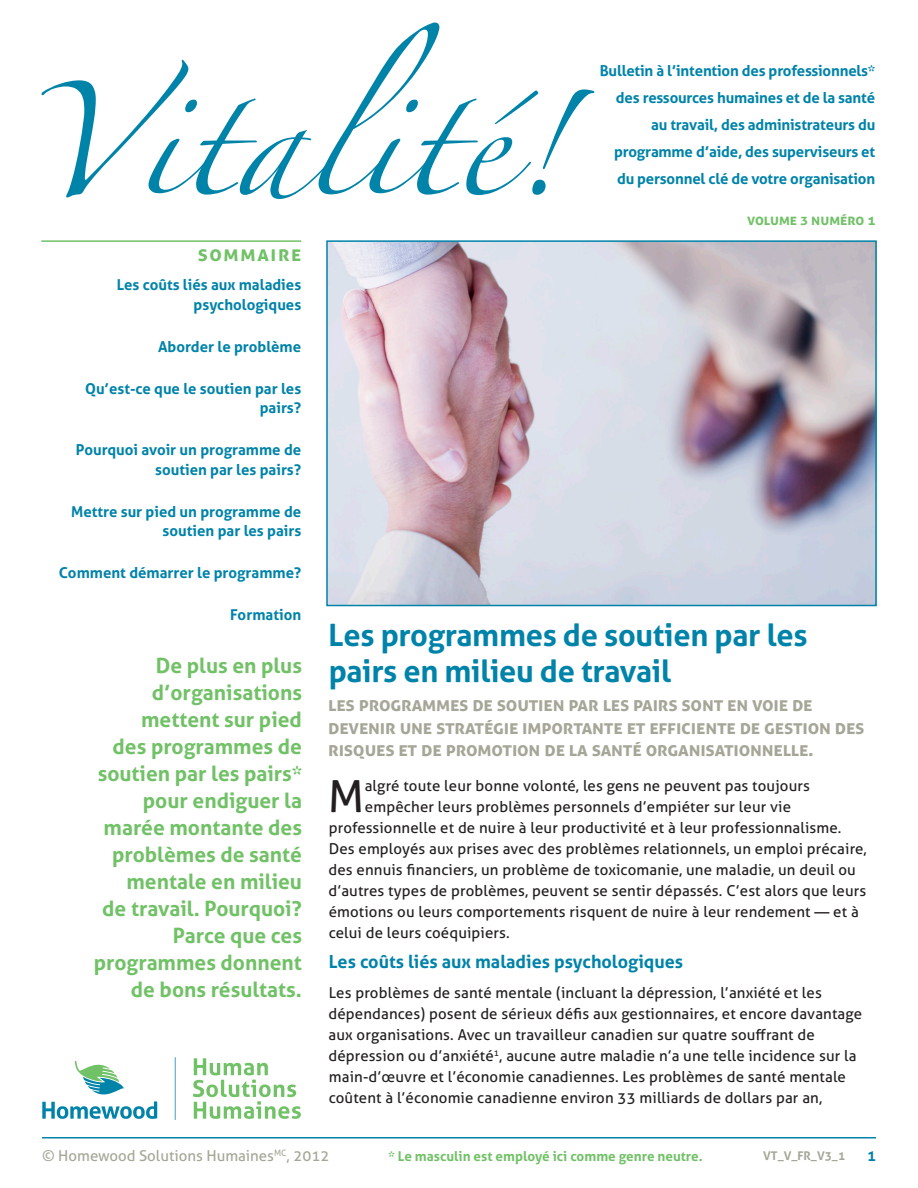
<style>
.page{position:relative;width:918px;height:1188px;background:#fff}
.page>*{position:absolute;margin:0;border:0;box-sizing:border-box;transform-origin:0 0}
.t1{font:102px "Zapfino";color:#0083a9}
.Body{font:44.1px "Aller";color:#231f20}
.t2{font:700 30.75px/36px "Aller";letter-spacing:-.01em;color:#0083a9}
.Cover_CallOut{font:700 21px/27px "Aller";color:#71c167;text-align:right}
.Index_Title{font:700 21px "Aller";color:#71c167}
.Subtitle{font:700 19.5px/22.5px "Aller";letter-spacing:-.01em;color:#a6a698}
.Body-2{font:700 18px "Aller";color:#0083a9}
.Body-3{font:15px/21px "Aller";letter-spacing:.01em;color:#231f20}
.Index_entries{font:700 15px/19.5px "Aller";letter-spacing:-.01em;color:#0083a9;text-align:right}
.t3{font:15px "Aller";color:#a6a698}
.t4{font:700 15px "Aller";color:#71c167}
.BodyCopy{font:700 13.5px "Aller";color:#71c167}
.t5{font:700 12px "Aller";color:#a6a698}
</style>
<div class="page">
<svg style="left:42px;top:1061px;width:115px;height:58px"></svg>
<svg style="left:193px;top:1058px;width:108px;height:61px"></svg>
<hr style="left:175px;top:1057px;width:1px;height:63px;background:#0083a9">
<hr style="left:42px;top:1137px;width:834px;height:1px;background:#0083a9">
<img style="left:329px;top:243px;width:545px;height:360px">
<div style="left:326px;top:240px;width:551px;height:366px;border:2px solid #0083a9"></div>
<hr style="left:41px;top:240px;width:260px;height:2px;background:#71c167">
<p class="t1" style="left:24px;top:99px;width:540px">Vitalité!</p>
<p class="Index_entries" style="left:600px;top:57px;width:277px;line-height:27px">Bulletin à l’intention des professionnels* des ressources humaines et de la santé au travail, des administrateurs du programme d’aide, des superviseurs et du personnel clé de votre organisation</p>
<p class="Index_Title" style="left:198px;top:241px;width:14px">sommaire</p>
<p class="Index_entries" style="left:117px;top:275px;width:186px">Les coûts liés aux maladies psychologiques</p>
<p class="Index_entries" style="left:158px;top:337px;width:145px">Aborder le problème</p>
<p class="Index_entries" style="left:85px;top:379px;width:218px">Qu’est-ce que le soutien par les pairs?</p>
<p class="Index_entries" style="left:76px;top:440px;width:227px">Pourquoi avoir un programme de soutien par les pairs?</p>
<p class="Index_entries" style="left:71px;top:502px;width:232px">Mettre sur pied un programme de soutien par les pairs</p>
<p class="Index_entries" style="left:59px;top:563px;width:244px">Comment démarrer le programme?</p>
<p class="Index_entries" style="left:230px;top:605px;width:72px">Formation</p>
<p class="Cover_CallOut" style="left:94px;top:652px;width:210px">De plus en plus d’organisations mettent sur pied<br>des programmes de soutien par les pairs* pour endiguer la marée montante des problèmes de santé mentale en milieu<br>de travail. Pourquoi?<br>Parce que ces programmes donnent de bons résultats.</p>
<p class="t4" style="left:747px;top:211px;width:10px">volume</p>
<p class="t4" style="left:800px;top:211px;width:21px">3 numéro</p>
<p class="t4" style="left:868px;top:211px;width:9px">1</p>
<p class="t2" style="left:329px;top:617px;width:480px">Les programmes de soutien par les pairs en milieu de travail</p>
<p class="Subtitle" style="left:328px;top:693px;width:538px">LES PROGRAMMES DE SOUTIEN PAR LES PAIRS SONT EN VOIE DE<br>DEVENIR UNE STRATÉGIE IMPORTANTE ET EFFICIENTE DE GESTION DES<br>RISQUES ET DE PROMOTION DE LA SANTÉ ORGANISATIONNELLE.</p>
<p class="Body" style="left:328px;top:769px;width:38px">M</p>
<p class="Body-3" style="left:365px;top:775px;width:447px">algré toute leur bonne volonté, les gens ne peuvent pas toujours</p>
<p class="Body-3" style="left:365px;top:796px;width:428px">empêcher leurs problèmes personnels d’empiéter sur leur vie</p>
<p class="Body-3" style="left:329px;top:817px;width:514px">professionnelle et de nuire à leur productivité et à leur professionnalisme.</p>
<p class="Body-3" style="left:329px;top:838px;width:540px">Des employés aux prises avec des problèmes relationnels, un emploi précaire,</p>
<p class="Body-3" style="left:328px;top:859px;width:529px">des ennuis financiers, un problème de toxicomanie, une maladie, un deuil ou</p>
<p class="Body-3" style="left:328px;top:880px;width:539px">d’autres types de problèmes, peuvent se sentir dépassés. C’est alors que leurs</p>
<p class="Body-3" style="left:329px;top:901px;width:532px">émotions ou leurs comportements risquent de nuire à leur rendement — et à</p>
<p class="Body-3" style="left:329px;top:922px;width:183px">celui de leurs coéquipiers.</p>
<p class="Body-2" style="left:329px;top:950px;width:356px">Les coûts liés aux maladies psychologiques</p>
<p class="Body-3" style="left:328px;top:982px;width:535px">Les problèmes de santé mentale (incluant la dépression, l’anxiété et les dépendances) posent de sérieux défis aux gestionnaires, et encore davantage aux organisations. Avec un travailleur canadien sur quatre souffrant de dépression ou d’anxiété<sup>1</sup>, aucune autre maladie n’a une telle incidence sur la main-d’œuvre et l’économie canadiennes. Les problèmes de santé mentale coûtent à l’économie canadienne environ 33 milliards de dollars par an,</p>
<p class="t3" style="left:42px;top:1146px;width:289px">© Homewood Solutions Humaines<sup>MC</sup>, 2012</p>
<p class="BodyCopy" style="left:388px;top:1148px;width:316px">* Le masculin est employé ici comme genre neutre.</p>
<p class="Index_entries" style="left:867px;top:1145px;width:10px">1</p>
<p class="t5" style="left:763px;top:1149px;width:84px">VT_V_FR_V3_1</p>
</div>
